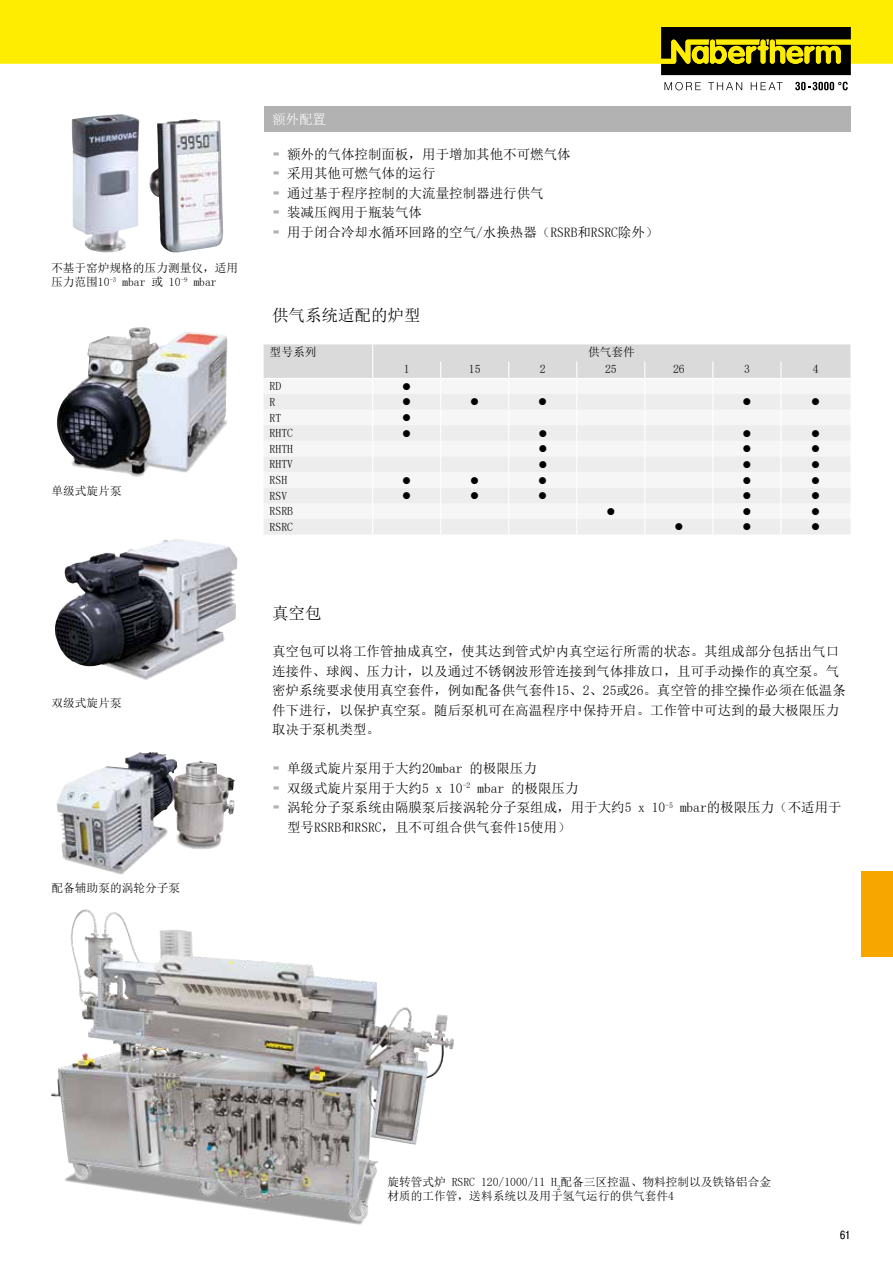
<style>
.page{position:relative;width:893px;height:1263px;background:#fff}
.page>*{position:absolute;margin:0;border:0;box-sizing:border-box;transform-origin:0 0}
.t1{font:16.5px "Sim Sun";color:#000}
.t2{font:13.5px/19.5px "Sim Sun";color:#000}
.t3{font:13.5px "Sim Sun";color:#fff}
.t4{font:12px "Wingdings";color:#000}
.t5{font:11.7px/14.1px "Sim Sun";color:#000}
.t6{font:11.7px "Pragmatica Cond A";color:#000}
.s1{font-family:"Blackoak Std";color:#b3b2b2}
</style>
<div class="page">
<div style="left:861px;top:872px;width:32px;height:85px;background:#f7a600"></div>
<img style="left:51px;top:909px;width:403px;height:316px">
<img style="left:57px;top:327px;width:171px;height:150px">
<img style="left:55px;top:539px;width:182px;height:141px">
<img style="left:56px;top:752px;width:179px;height:123px">
<img style="left:72px;top:114px;width:152px;height:139px">
<svg style="left:264px;top:344px;width:586px;height:191px"></svg>
<hr style="left:264px;top:378px;width:109px;height:1px;background:#fff">
<hr style="left:373px;top:378px;width:68px;height:1px;background:#fff">
<hr style="left:441px;top:378px;width:68px;height:1px;background:#fff">
<hr style="left:509px;top:378px;width:68px;height:1px;background:#fff">
<hr style="left:577px;top:378px;width:68px;height:1px;background:#fff">
<hr style="left:645px;top:378px;width:68px;height:1px;background:#fff">
<hr style="left:713px;top:378px;width:68px;height:1px;background:#fff">
<hr style="left:781px;top:378px;width:69px;height:1px;background:#fff">
<div style="left:264px;top:106px;width:586px;height:26px;background:#b3b2b2"></div>
<div style="left:1px;top:0;width:892px;height:64px;background:#ffed00"></div>
<svg style="left:664px;top:82px;width:37px;height:8px"></svg>
<svg style="left:708px;top:82px;width:34px;height:8px"></svg>
<svg style="left:751px;top:82px;width:32px;height:8px"></svg>
<svg style="left:795px;top:82px;width:53px;height:8px"></svg>
<svg style="left:661px;top:27px;width:190px;height:48px;background:#504b00"></svg>
<svg style="left:0;top:0;width:1px;height:64px"></svg>
<p class="t5" style="left:51px;top:260px;width:189px">不基于窑炉规格的压力测量仪，适用压力范围10<sup>-3</sup> mbar 或 10<sup>-9</sup> mbar</p>
<p class="t5" style="left:52px;top:484px;width:72px">单级式旋片泵</p>
<p class="t5" style="left:52px;top:695px;width:72px">双级式旋片泵</p>
<p class="t5" style="left:52px;top:880px;width:130px">配备辅助泵的涡轮分子泵</p>
<p class="t3" style="left:272px;top:113px;width:55px">额外配置</p>
<p class="t2" style="left:272px;top:144px;width:388px"><span class="s1">·</span> 额外的气体控制面板，用于增加其他不可燃气体<br><span class="s1">·</span> 采用其他可燃气体的运行<br><span class="s1">·</span> 通过基于程序控制的大流量控制器进行供气<br><span class="s1">·</span> 装减压阀用于瓶装气体<br><span class="s1">·</span> 用于闭合冷却水循环回路的空气/水换热器（RSRB和RSRC除外）</p>
<p class="t1" style="left:272px;top:307px;width:150px">供气系统适配的炉型</p>
<p class="t5" style="left:270px;top:345px;width:48px">型号系列</p>
<p class="t5" style="left:588px;top:345px;width:48px">供气套件</p>
<p class="t5" style="left:404px;top:362px;width:7px">1</p>
<p class="t5" style="left:469px;top:362px;width:13px">15</p>
<p class="t5" style="left:540px;top:362px;width:7px">2</p>
<p class="t5" style="left:605px;top:362px;width:13px">25</p>
<p class="t5" style="left:673px;top:362px;width:13px">26</p>
<p class="t5" style="left:744px;top:362px;width:7px">3</p>
<p class="t5" style="left:813px;top:362px;width:7px">4</p>
<p class="t5" style="left:270px;top:379px;width:13px">RD</p>
<p class="t4" style="left:402px;top:380px;width:10px">●</p>
<p class="t5" style="left:270px;top:395px;width:7px">R</p>
<p class="t4" style="left:402px;top:396px;width:10px">●</p>
<p class="t4" style="left:470px;top:396px;width:10px">●</p>
<p class="t4" style="left:538px;top:396px;width:10px">●</p>
<p class="t4" style="left:742px;top:396px;width:10px">●</p>
<p class="t4" style="left:811px;top:396px;width:10px">●</p>
<p class="t5" style="left:270px;top:410px;width:13px">RT</p>
<p class="t4" style="left:402px;top:411px;width:10px">●</p>
<p class="t5" style="left:270px;top:426px;width:25px">RHTC</p>
<p class="t4" style="left:402px;top:427px;width:10px">●</p>
<p class="t4" style="left:538px;top:427px;width:10px">●</p>
<p class="t4" style="left:742px;top:427px;width:10px">●</p>
<p class="t4" style="left:811px;top:427px;width:10px">●</p>
<p class="t5" style="left:270px;top:442px;width:25px">RHTH</p>
<p class="t4" style="left:538px;top:442px;width:10px">●</p>
<p class="t4" style="left:742px;top:442px;width:10px">●</p>
<p class="t4" style="left:811px;top:442px;width:10px">●</p>
<p class="t5" style="left:270px;top:457px;width:25px">RHTV</p>
<p class="t4" style="left:538px;top:458px;width:10px">●</p>
<p class="t4" style="left:742px;top:458px;width:10px">●</p>
<p class="t4" style="left:811px;top:458px;width:10px">●</p>
<p class="t5" style="left:270px;top:473px;width:19px">RSH</p>
<p class="t4" style="left:402px;top:474px;width:10px">●</p>
<p class="t4" style="left:470px;top:474px;width:10px">●</p>
<p class="t4" style="left:538px;top:474px;width:10px">●</p>
<p class="t4" style="left:742px;top:474px;width:10px">●</p>
<p class="t4" style="left:811px;top:474px;width:10px">●</p>
<p class="t5" style="left:270px;top:488px;width:19px">RSV</p>
<p class="t4" style="left:402px;top:489px;width:10px">●</p>
<p class="t4" style="left:470px;top:489px;width:10px">●</p>
<p class="t4" style="left:538px;top:489px;width:10px">●</p>
<p class="t4" style="left:742px;top:489px;width:10px">●</p>
<p class="t4" style="left:811px;top:489px;width:10px">●</p>
<p class="t5" style="left:270px;top:504px;width:25px">RSRB</p>
<p class="t4" style="left:606px;top:505px;width:10px">●</p>
<p class="t4" style="left:742px;top:505px;width:10px">●</p>
<p class="t4" style="left:811px;top:505px;width:10px">●</p>
<p class="t5" style="left:270px;top:520px;width:25px">RSRC</p>
<p class="t4" style="left:674px;top:521px;width:10px">●</p>
<p class="t4" style="left:742px;top:521px;width:10px">●</p>
<p class="t4" style="left:811px;top:521px;width:10px">●</p>
<p class="t1" style="left:272px;top:604px;width:51px">真空包</p>
<p class="t2" style="left:272px;top:641px;width:575px">真空包可以将工作管抽成真空，使其达到管式炉内真空运行所需的状态。其组成部分包括出气口连接件、球阀、压力计，以及通过不锈钢波形管连接到气体排放口，且可手动操作的真空泵。气密炉系统要求使用真空套件，例如配备供气套件15、2、25或26。真空管的排空操作必须在低温条件下进行，以保护真空泵。随后泵机可在高温程序中保持开启。工作管中可达到的最大极限压力取决于泵机类型。</p>
<p class="t2" style="left:272px;top:758px;width:266px"><span class="s1">·</span> 单级式旋片泵用于大约20mbar 的极限压力</p>
<p class="t2" style="left:272px;top:778px;width:308px"><span class="s1">·</span> 双级式旋片泵用于大约5 x 10<sup>-2</sup> mbar 的极限压力</p>
<p class="t2" style="left:272px;top:797px;width:571px"><span class="s1">·</span> 涡轮分子泵系统由隔膜泵后接涡轮分子泵组成，用于大约5 x 10<sup>-5</sup> mbar的极限压力（不适用于</p>
<p class="t2" style="left:287px;top:817px;width:285px">型号RSRB和RSRC，且不可组合供气套件15使用）</p>
<p class="t5" style="left:387px;top:1175px;width:385px">旋转管式炉 RSRC 120/1000/11 H<sub>2</sub>配备三区控温、物料控制以及铁铬铝合金材质的工作管，送料系统以及用于氢气运行的供气套件4</p>
<p class="t6" style="left:840px;top:1228px;width:12px">61</p>
</div>
